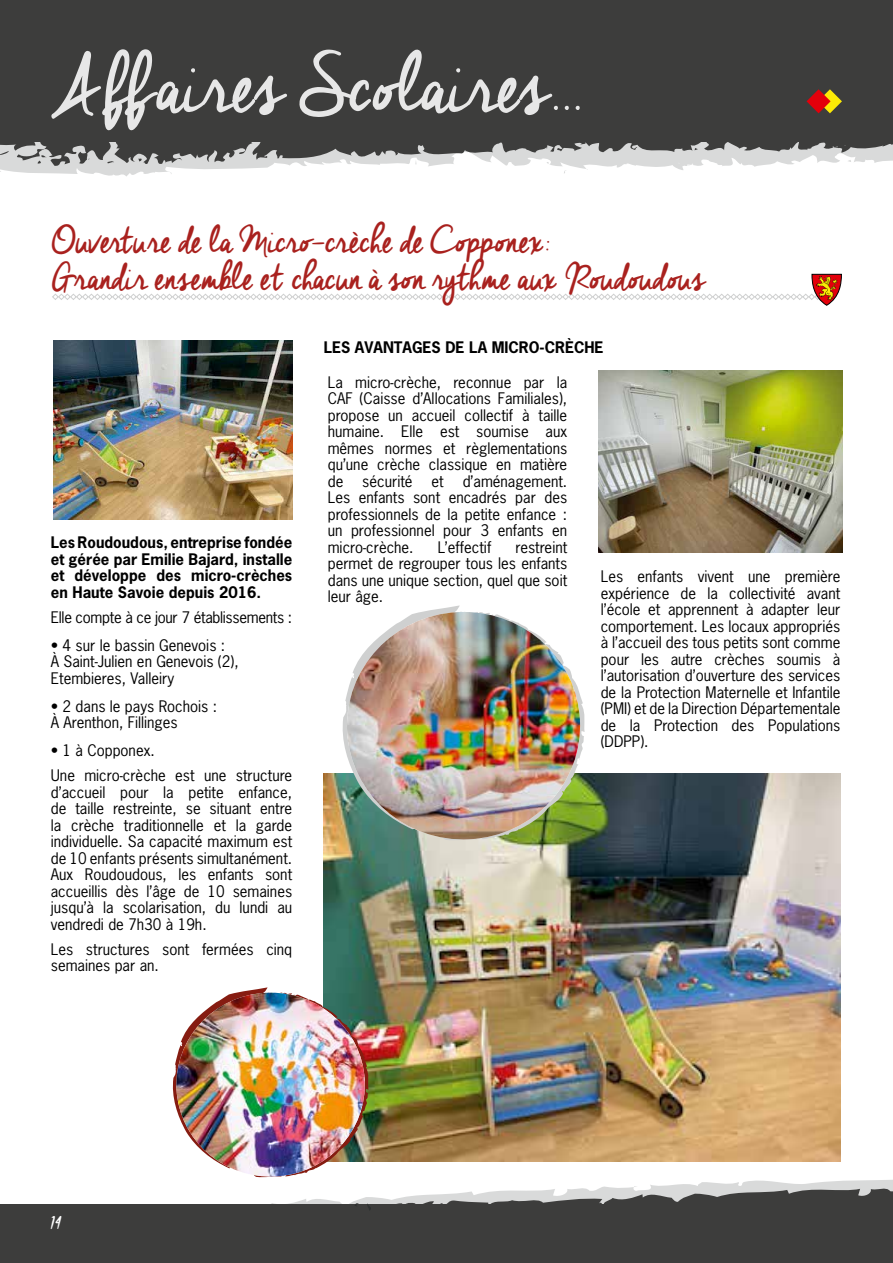
<style>
.page{position:relative;width:893px;height:1263px;background:#fff}
.page>*{position:absolute;margin:0;border:0;box-sizing:border-box;transform-origin:0 0}
.t1{font:82.5px "Cheddar Jack";letter-spacing:-.015em;color:#e7e7e7}
.t2{font:37.5px/37.5px "Cheddar Jack";letter-spacing:-.03em;color:#a9211e}
.t3{font:22.5px "Cheddar Jack";color:#fff}
.t4{font:15px/16.5px "Porsche News Gothic";color:#000;text-align:justify}
.t5{font:700 15px/16.5px "Porsche News Gothic";color:#000;text-align:justify}
.t6{font:15px "Porsche News Gothic";letter-spacing:-.02em;color:#000}
</style>
<div class="page">
<div style="left:0;top:1205px;width:893px;height:58px;background:#3d3d3c"></div>
<svg style="left:0;top:166px;width:756px;height:11px"></svg>
<svg style="left:562px;top:169px;width:5px;height:4px"></svg>
<div style="left:0;top:0;width:893px;height:142px;background:#3d3d3c"></div>
<svg style="left:0;top:113px;width:893px;height:53px"></svg>
<svg style="left:0;top:151px;width:9px;height:4px"></svg>
<svg style="left:37px;top:155px;width:10px;height:9px"></svg>
<svg style="left:106px;top:160px;width:8px;height:5px"></svg>
<svg style="left:138px;top:158px;width:5px;height:3px"></svg>
<svg style="left:806px;top:89px;width:36px;height:24px"></svg>
<svg style="left:52px;top:274px;width:790px;height:32px"></svg>
<img style="left:54px;top:341px;width:238px;height:179px">
<img style="left:324px;top:774px;width:516px;height:213px">
<img style="left:599px;top:370px;width:243px;height:183px">
<svg style="left:340px;top:605px;width:246px;height:236px"></svg>
<img style="left:344px;top:612px;width:239px;height:230px">
<img style="left:162px;top:987px;width:731px;height:223px">
<img style="left:174px;top:993px;width:193px;height:186px">
<h1 class="t1" style="left:51px;top:29px;width:532px">Affaires Scolaires...</h1>
<h2 class="t2" style="left:52px;top:223px;width:654px">Ouverture de la Micro-crèche de Copponex:<br>Grandir ensemble et chacun à son rythme aux Roudoudous</h2>
<p class="t5" style="left:324px;top:338px;width:281px">LES AVANTAGES DE LA MICRO-CRÈCHE</p>
<p class="t5" style="left:51px;top:534px;width:243px">Les Roudoudous, entreprise fondée et gérée par Emilie Bajard, installe et développe des micro-crèches en Haute Savoie depuis 2016.</p>
<p class="t6" style="left:51px;top:607px;width:243px">Elle compte à ce jour 7 établissements :</p>
<p class="t4" style="left:51px;top:637px;width:189px;text-align:left">• 4 sur le bassin Genevois :<br>À Saint-Julien en Genevois (2),<br>Etembieres, Valleiry</p>
<p class="t4" style="left:51px;top:698px;width:168px">• 2 dans le pays Rochois :<br>À Arenthon, Fillinges</p>
<p class="t4" style="left:51px;top:738px;width:243px;line-height:25px">• 1 à Copponex.<br>Une micro-crèche est une structure</p>
<p class="t4" style="left:51px;top:784px;width:243px">d’accueil pour la petite enfance, de taille restreinte, se situant entre la crèche traditionnelle et la garde individuelle. Sa capacité maximum est de 10 enfants présents simultanément.<br>Aux Roudoudous, les enfants sont accueillis dès l’âge de 10 semaines jusqu’à la scolarisation, du lundi au vendredi de 7h30 à 19h.</p>
<p class="t4" style="left:51px;top:941px;width:243px">Les structures sont fermées cinq semaines par an.</p>
<p class="t4" style="left:328px;top:374px;width:241px">La micro-crèche, reconnue par la CAF (Caisse d’Allocations Familiales), propose un accueil collectif à taille humaine. Elle est soumise aux mêmes normes et règlementations qu’une crèche classique en matière de</p>
<p class="t4" style="left:328px;top:473px;width:241px;text-indent:135px">d’aménagement.<br>Les enfants sont encadrés par des professionnels de la petite enfance : un professionnel pour 3 enfants en micro-crèche.</p>
<p class="t4" style="left:362px;top:473px;width:52px">sécurité</p>
<p class="t4" style="left:431px;top:473px;width:14px">et</p>
<p class="t4" style="left:438px;top:539px;width:55px">L’effectif</p>
<p class="t4" style="left:328px;top:539px;width:241px;text-indent:188px">restreint permet de regrouper tous les enfants dans une unique section, quel que soit leur âge.</p>
<p class="t4" style="left:601px;top:568px;width:241px">Les enfants vivent une première expérience de la collectivité avant l’école et apprennent à adapter leur comportement. Les locaux appropriés à l’accueil des tous petits sont comme pour les autre crèches soumis à l’autorisation d’ouverture des services de la Protection Maternelle et Infantile (PMI) et de la Direction Départementale de la Protection des Populations (DDPP).</p>
<h3 class="t3" style="left:51px;top:1206px;width:12px">14</h3>
</div>
